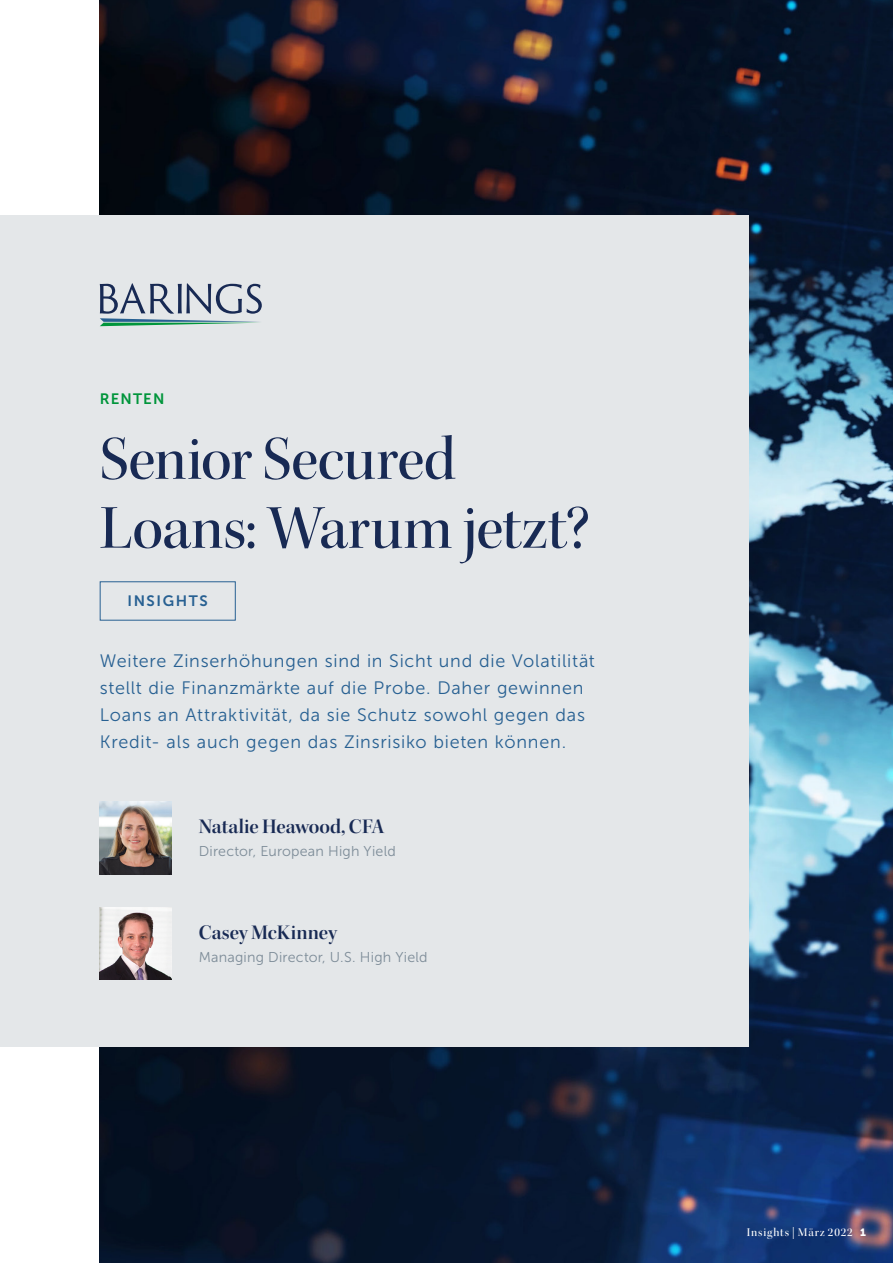
<style>
.page{position:relative;width:893px;height:1263px;background:#fff}
.page>*{position:absolute;margin:0;border:0;box-sizing:border-box;transform-origin:0 0}
.t1{font:63px/69px "Kepler Std Medium Disp";letter-spacing:-.005em;color:#182a54}
.t2{font:21px "Kepler Std Semibold Disp";color:#182a54}
.t3{font:18px/27px "Museo Sans 300";letter-spacing:.045em;color:#276092}
.t4{font:15px "Museo Sans 700";letter-spacing:.105em;color:#276092}
.t5{font:15px "Museo Sans 700";letter-spacing:.075em;color:#00953b}
.t6{font:14.25px "Museo Sans 300";letter-spacing:.015em;color:#7d8c98}
.t7{font:12px "Kepler Std Medium Disp";letter-spacing:.07em;color:#fff}
.s1{font-family:"Museo Sans 900";font-size:10.5px}
</style>
<div class="page">
<img style="left:100px;top:0;width:793px;height:1263px">
<div style="left:0;top:216px;width:748px;height:831px;background:#e4e7e9"></div>
<svg style="left:100px;top:283px;width:162px;height:43px"></svg>
<div style="left:100px;top:581px;width:136px;height:39px;border:1px solid #276092"></div>
<img style="left:100px;top:802px;width:72px;height:72px">
<img style="left:100px;top:908px;width:72px;height:72px">
<p class="t5" style="left:100px;top:391px;width:66px">RENTEN</p>
<h1 class="t1" style="left:100px;top:425px;width:491px">Senior Secured<br>Loans: Warum jetzt?</h1>
<p class="t4" style="left:128px;top:593px;width:82px">INSIGHTS</p>
<p class="t3" style="left:100px;top:647px;width:497px">Weitere Zinserhöhungen sind in Sicht und die Volatilität stellt die Finanzmärkte auf die Probe. Daher gewinnen Loans an Attraktivität, da sie Schutz sowohl gegen das Kredit- als auch gegen das Zinsrisiko bieten können.</p>
<p class="t2" style="left:199px;top:815px;width:187px">Natalie Heawood, CFA</p>
<p class="t6" style="left:199px;top:843px;width:199px">Director, European High Yield</p>
<p class="t2" style="left:199px;top:921px;width:140px">Casey McKinney</p>
<p class="t6" style="left:199px;top:949px;width:230px">Managing Director, U.S. High Yield</p>
<p class="t7" style="left:747px;top:1225px;width:121px">Insights | März 2022 <span class="s1">1</span></p>
</div>
